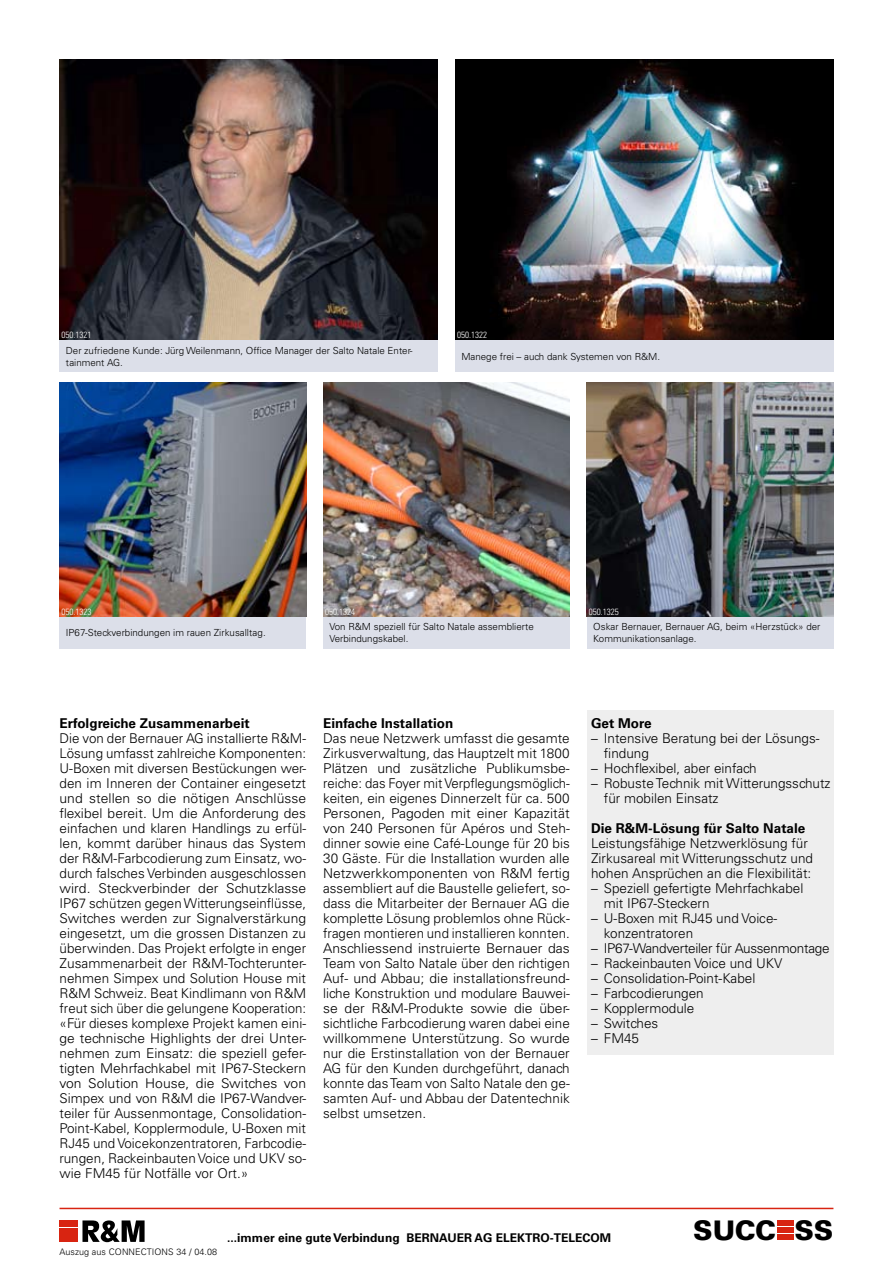
<style>
.page{position:relative;width:893px;height:1263px;background:#fff}
.page>*{position:absolute;margin:0;border:0;box-sizing:border-box;transform-origin:0 0}
.t1{font:900 27px "Univers LT Std";letter-spacing:-.01em;color:#000}
.t2{font:300 13.5px/15px "Univers LT Std";color:#000}
.t3{font:700 13.5px "Univers LT Std";color:#000}
.t4{font:300 13.5px "Univers LT Std";letter-spacing:-.02em;color:#000}
.t5{font:700 12px "Univers LT Std";color:#000}
.t6{font:300 9.75px/12px "Univers LT Std";color:#000}
.t7{font:300 condensed 9px "Univers LT Std";color:#fff}
.t8{font:300 9px "Univers LT Std";letter-spacing:.01em;color:#000}
</style>
<div class="page">
<img style="left:60px;top:60px;width:378px;height:280px">
<div style="left:60px;top:340px;width:378px;height:32px;background:#dcdfe9"></div>
<img style="left:60px;top:383px;width:246px;height:233px">
<div style="left:60px;top:617px;width:246px;height:31px;background:#dcdfe9"></div>
<img style="left:323px;top:383px;width:247px;height:234px">
<img style="left:587px;top:383px;width:246px;height:234px">
<img style="left:455px;top:60px;width:378px;height:280px">
<div style="left:455px;top:340px;width:378px;height:32px;background:#dcdfe9"></div>
<div style="left:323px;top:617px;width:247px;height:31px;background:#dcdfe9"></div>
<div style="left:587px;top:617px;width:246px;height:31px;background:#dcdfe9"></div>
<div style="left:587px;top:710px;width:246px;height:344px;background:#eee"></div>
<div style="left:60px;top:1228px;width:18px;height:6px;background:#d82411"></div>
<div style="left:60px;top:1220px;width:18px;height:6px;background:#d82411"></div>
<div style="left:60px;top:1236px;width:18px;height:6px;background:#d82411"></div>
<svg style="left:82px;top:1220px;width:63px;height:22px"></svg>
<hr style="left:60px;top:1208px;width:773px;height:1px;background:#d82411">
<div style="left:777px;top:1220px;width:17px;height:6px;background:#d82411"></div>
<div style="left:777px;top:1227px;width:17px;height:6px;background:#d82411"></div>
<div style="left:777px;top:1234px;width:17px;height:6px;background:#d82411"></div>
<p class="t7" style="left:62px;top:330px;width:31px">050.1321</p>
<p class="t6" style="left:66px;top:344px;width:348px">Der zufriedene Kunde: Jürg Weilenmann, Office Manager der Salto Natale Enter&shy;tainment AG.</p>
<p class="t7" style="left:457px;top:330px;width:31px">050.1322</p>
<p class="t6" style="left:461px;top:350px;width:200px">Manege frei – auch dank Systemen von R&amp;M.</p>
<p class="t7" style="left:62px;top:606px;width:31px">050.1323</p>
<p class="t6" style="left:66px;top:627px;width:201px">IP67-Steckverbindungen im rauen Zirkusalltag.</p>
<p class="t7" style="left:325px;top:606px;width:31px">050.1324</p>
<p class="t7" style="left:589px;top:606px;width:31px">050.1325</p>
<p class="t6" style="left:330px;top:621px;width:206px">Von R&amp;M speziell für Salto Natale assemblierte<br>Verbindungskabel.</p>
<p class="t6" style="left:593px;top:621px;width:229px">Oskar Bernauer, Bernauer AG, beim «Herzstück» der<br>Kommunikationsanlage.</p>
<p class="t3" style="left:60px;top:715px;width:192px">Erfolgreiche Zusammenarbeit</p>
<p class="t2" style="left:60px;top:730px;width:248px;text-align:justify">Die von der Bernauer AG installierte R&amp;M-Lösung umfasst zahlreiche Komponenten:<br>U-Boxen mit diversen Bestückungen wer&shy;den im Inneren der Container eingesetzt und stellen so die nötigen Anschlüsse flexibel bereit. Um die Anforderung des einfachen und klaren Handlings zu erfül&shy;len, kommt darüber hinaus das System der R&amp;M-Farbcodierung zum Einsatz, wo&shy;durch falsches Verbinden ausgeschlossen wird. Steckverbinder der Schutzklasse IP67 schützen gegenWitterungseinflüsse, Switches werden zur Signalverstärkung eingesetzt, um die grossen Distanzen zu überwinden. Das Projekt erfolgte in enger Zusammenarbeit der R&amp;M-Tochterunter&shy;nehmen Simpex und Solution House mit R&amp;M Schweiz. Beat Kindlimann von R&amp;M freut sich über die gelungene Kooperation: «Für dieses komplexe Projekt kamen eini&shy;ge technische Highlights der drei Unter&shy;nehmen zum Einsatz: die speziell gefer&shy;tigten Mehrfachkabel mit IP67-Steckern von Solution House, die Switches von Simpex und von R&amp;M die IP67-Wandver&shy;teiler für Aussenmontage, Consolidation-Point-Kabel, Kopplermodule, U-Boxen mit RJ45 und Voicekonzentratoren, Farbcodie&shy;rungen, Rackeinbauten Voice und UKV so&shy;wie FM45 für Notfälle vor Ort.»</p>
<p class="t3" style="left:323px;top:715px;width:132px">Einfache Installation</p>
<p class="t2" style="left:323px;top:730px;width:248px;text-align:justify">Das neue Netzwerk umfasst die gesamte Zirkusverwaltung, das Hauptzelt mit 1800<br>Plätzen und zusätzliche Publikumsbe&shy;reiche: das Foyer mit Verpflegungsmöglich&shy;keiten, ein eigenes Dinnerzelt für ca. 500<br>Personen, Pagoden mit einer Kapazität von 240 Personen für Apéros und Steh&shy;dinner sowie eine Café-Lounge für 20 bis 30 Gäste. Für die Installation wurden alle Netzwerkkomponenten von R&amp;M fertig assembliert auf die Baustelle geliefert, so&shy;dass die Mitarbeiter der Bernauer AG die komplette Lösung problemlos ohne Rück&shy;fragen montieren und installieren konnten.<br>Anschliessend instruierte Bernauer das Team von Salto Natale über den richtigen Auf- und Abbau; die installationsfreund&shy;liche Konstruktion und modulare Bauwei&shy;se der R&amp;M-Produkte sowie die über&shy;sichtliche Farbcodierung waren dabei eine willkommene Unterstützung. So wurde nur die Erstinstallation von der Bernauer AG für den Kunden durchgeführt, danach konnte das Team von Salto Natale den ge&shy;samten Auf- und Abbau der Datentechnik selbst umsetzen.</p>
<p class="t3" style="left:591px;top:715px;width:62px">Get More</p>
<p class="t2" style="left:604px;top:730px;width:217px;text-indent:-13px">– Intensive Beratung bei der Lösungs&shy;findung</p>
<p class="t2" style="left:591px;top:760px;width:167px">– Hochflexibel, aber einfach</p>
<p class="t2" style="left:604px;top:775px;width:228px;text-indent:-13px">– Robuste Technik mit Witterungsschutz für mobilen Einsatz</p>
<p class="t3" style="left:591px;top:820px;width:216px">Die R&amp;M-Lösung für Salto Natale</p>
<p class="t2" style="left:591px;top:835px;width:224px">Leistungsfähige Netzwerklösung für<br>Zirkusareal mit Witterungsschutz und hohen Ansprüchen an die Flexibilität:</p>
<p class="t2" style="left:604px;top:880px;width:201px;text-indent:-13px">– Speziell gefertigte Mehrfachkabel mit IP67-Steckern</p>
<p class="t2" style="left:604px;top:910px;width:175px;text-indent:-13px">– U-Boxen mit RJ45 und Voice&shy;konzentratoren</p>
<p class="t4" style="left:591px;top:940px;width:240px">– IP67-Wandverteiler für Aussenmontage</p>
<p class="t2" style="left:591px;top:955px;width:193px">– Rackeinbauten Voice und UKV</p>
<p class="t2" style="left:591px;top:970px;width:166px">– Consolidation-Point-Kabel</p>
<p class="t2" style="left:591px;top:985px;width:114px">– Farbcodierungen</p>
<p class="t2" style="left:591px;top:1000px;width:105px">– Kopplermodule</p>
<p class="t2" style="left:591px;top:1015px;width:69px">– Switches</p>
<p class="t2" style="left:591px;top:1030px;width:50px">– FM45</p>
<p class="t8" style="left:60px;top:1246px;width:159px">Auszug aus CONNECTIONS 34 / 04.08</p>
<p class="t5" style="left:227px;top:1231px;width:386px">...immer eine gute Verbindung BERNAUER AG ELEKTRO-TELECOM</p>
<h1 class="t1" style="left:693px;top:1213px;width:142px">SUCC SS</h1>
</div>
